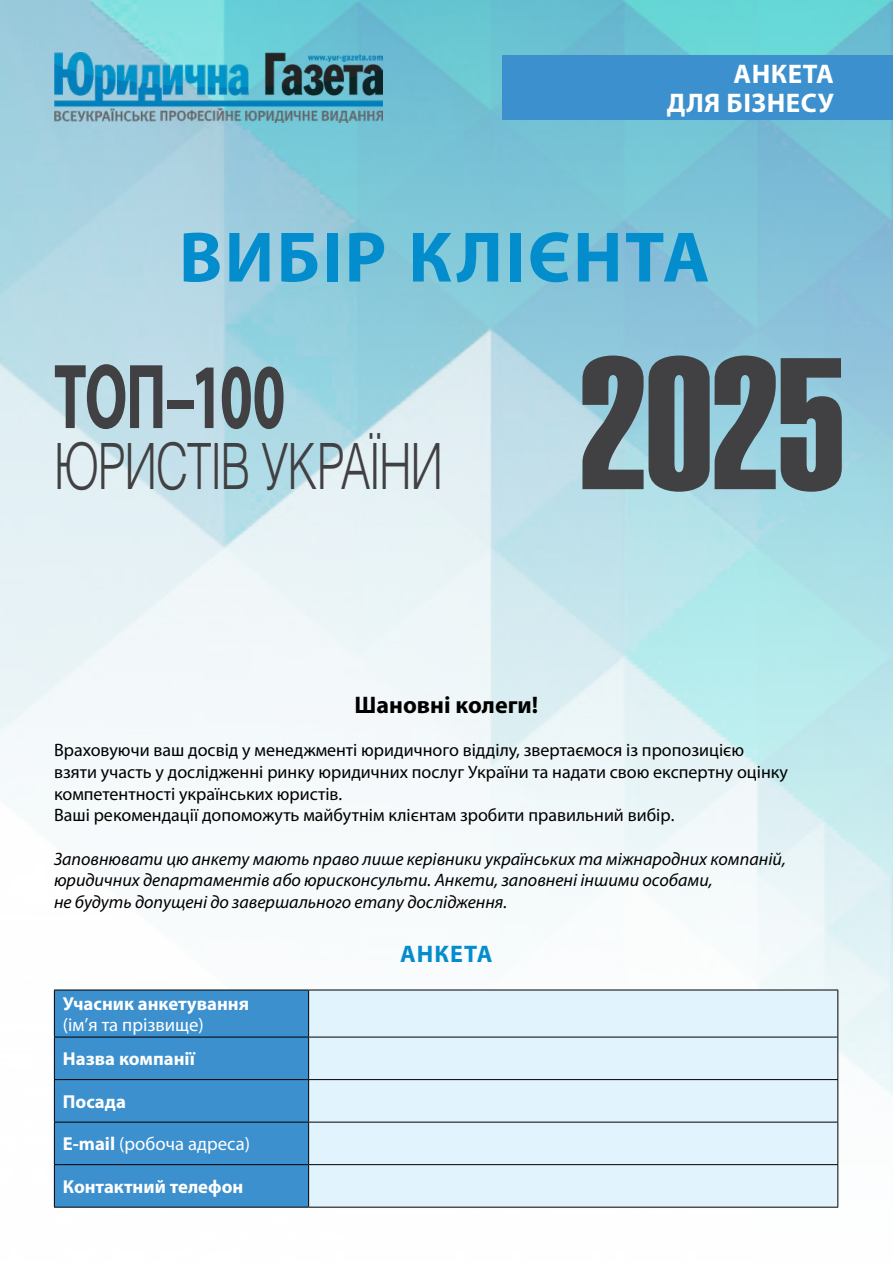
<style>
.page{position:relative;width:893px;height:1263px;background:#fff}
.page>*{position:absolute;margin:0;border:0;box-sizing:border-box;transform-origin:0 0}
.t1{font:184.05px "Helios Extra Compressed C";color:#414042}
.t2{font:700 93px "Myriad Pro";letter-spacing:-.025em;color:#414042;scale:.64 1}
.t3{font:700 72px "Myriad Pro";letter-spacing:.03em;color:#038dcd}
.t4{font:63.9px "Helios Light C";letter-spacing:-.03em;color:#414042;scale:.7 1}
.t5{font:700 27px/28.5px "Myriad Pro";letter-spacing:.02em;color:#fff;text-align:right}
.t6{font:700 24px "Myriad Pro";color:#000}
.t7{font:700 24px "Myriad Pro";letter-spacing:.04em;color:#038dcd}
.t8{font:700 18.75px "Myriad Pro";color:#fff}
.t9{font:18.75px "Myriad Pro";color:#fff}
.t10{font:18px/21.6px "Myriad Pro";color:#000}
.t11{font:italic 18px/21.6px "Myriad Pro";color:#000}
.s1{font-weight:700}
</style>
<div class="page">
<img style="left:0;top:0;width:893px;height:1208px">
<div style="left:55px;top:991px;width:253px;height:216px;background:#3c90ce"></div>
<div style="left:309px;top:991px;width:528px;height:216px;background:#e1f4fd"></div>
<hr style="left:54px;top:990px;width:255px;height:1px;background:#000">
<hr style="left:54px;top:990px;width:1px;height:47px;background:#000">
<hr style="left:309px;top:990px;width:529px;height:1px;background:#000">
<hr style="left:308px;top:990px;width:1px;height:47px;background:#000">
<hr style="left:837px;top:990px;width:1px;height:47px;background:#000">
<hr style="left:54px;top:1037px;width:255px;height:1px;background:#000">
<hr style="left:54px;top:1037px;width:1px;height:42px;background:#000">
<hr style="left:309px;top:1037px;width:529px;height:1px;background:#000">
<hr style="left:308px;top:1037px;width:1px;height:42px;background:#000">
<hr style="left:837px;top:1037px;width:1px;height:42px;background:#000">
<hr style="left:54px;top:1079px;width:255px;height:1px;background:#000">
<hr style="left:54px;top:1080px;width:1px;height:42px;background:#000">
<hr style="left:309px;top:1079px;width:529px;height:1px;background:#000">
<hr style="left:308px;top:1080px;width:1px;height:42px;background:#000">
<hr style="left:837px;top:1080px;width:1px;height:42px;background:#000">
<hr style="left:54px;top:1122px;width:255px;height:1px;background:#000">
<hr style="left:54px;top:1122px;width:1px;height:42px;background:#000">
<hr style="left:309px;top:1122px;width:529px;height:1px;background:#000">
<hr style="left:308px;top:1122px;width:1px;height:42px;background:#000">
<hr style="left:837px;top:1122px;width:1px;height:42px;background:#000">
<hr style="left:54px;top:1164px;width:255px;height:1px;background:#000">
<hr style="left:54px;top:1165px;width:1px;height:42px;background:#000">
<hr style="left:309px;top:1164px;width:529px;height:1px;background:#000">
<hr style="left:308px;top:1165px;width:1px;height:42px;background:#000">
<hr style="left:837px;top:1165px;width:1px;height:42px;background:#000">
<hr style="left:54px;top:1207px;width:255px;height:1px;background:#000">
<hr style="left:309px;top:1207px;width:529px;height:1px;background:#000">
<div style="left:503px;top:55px;width:390px;height:64px;background:#3c90ce"></div>
<img style="left:54px;top:52px;width:329px;height:70px">
<h3 class="t5" style="left:667px;top:59px;width:168px">АНКЕТА<br>ДЛЯ БІЗНЕСУ</h3>
<h3 class="t3" style="left:179px;top:210px;width:532px">ВИБІР КЛІЄНТА</h3>
<h2 class="t2" style="left:54px;top:336px;width:363px">ТОП–100</h2>
<h3 class="t4" style="left:54px;top:428px;width:557px">ЮРИСТІВ УКРАЇНИ</h3>
<h1 class="t1" style="left:579px;top:318px;width:268px">2025</h1>
<h3 class="t6" style="left:355px;top:689px;width:185px">Шановні колеги!</h3>
<p class="t10" style="left:54px;top:739px;width:736px">Враховуючи ваш досвід у менеджменті юридичного відділу, звертаємося із пропозицією взяти участь у дослідженні ринку юридичних послуг України та надати свою експертну оцінку компетентності українських юристів.<br>Ваші рекомендації допоможуть майбутнім клієнтам зробити правильний вибір.</p>
<p class="t11" style="left:54px;top:847px;width:733px">Заповнювати цю анкету мають право лише керівники українських та міжнародних компаній, юридичних департаментів або юрисконсульти. Анкети, заповнені іншими особами,<br>не будуть допущені до завершального етапу дослідження.</p>
<h3 class="t7" style="left:400px;top:938px;width:94px">АНКЕТА</h3>
<p class="t8" style="left:63px;top:991px;width:188px">Учасник анкетування</p>
<p class="t9" style="left:63px;top:1013px;width:143px">(ім’я та прізвище)</p>
<p class="t8" style="left:63px;top:1047px;width:133px">Назва компанії</p>
<p class="t8" style="left:63px;top:1089px;width:65px">Посада</p>
<p class="t9" style="left:63px;top:1132px;width:189px"><span class="s1">E-mail</span> (робоча адреса)</p>
<p class="t8" style="left:63px;top:1174px;width:182px">Контактний телефон</p>
</div>
